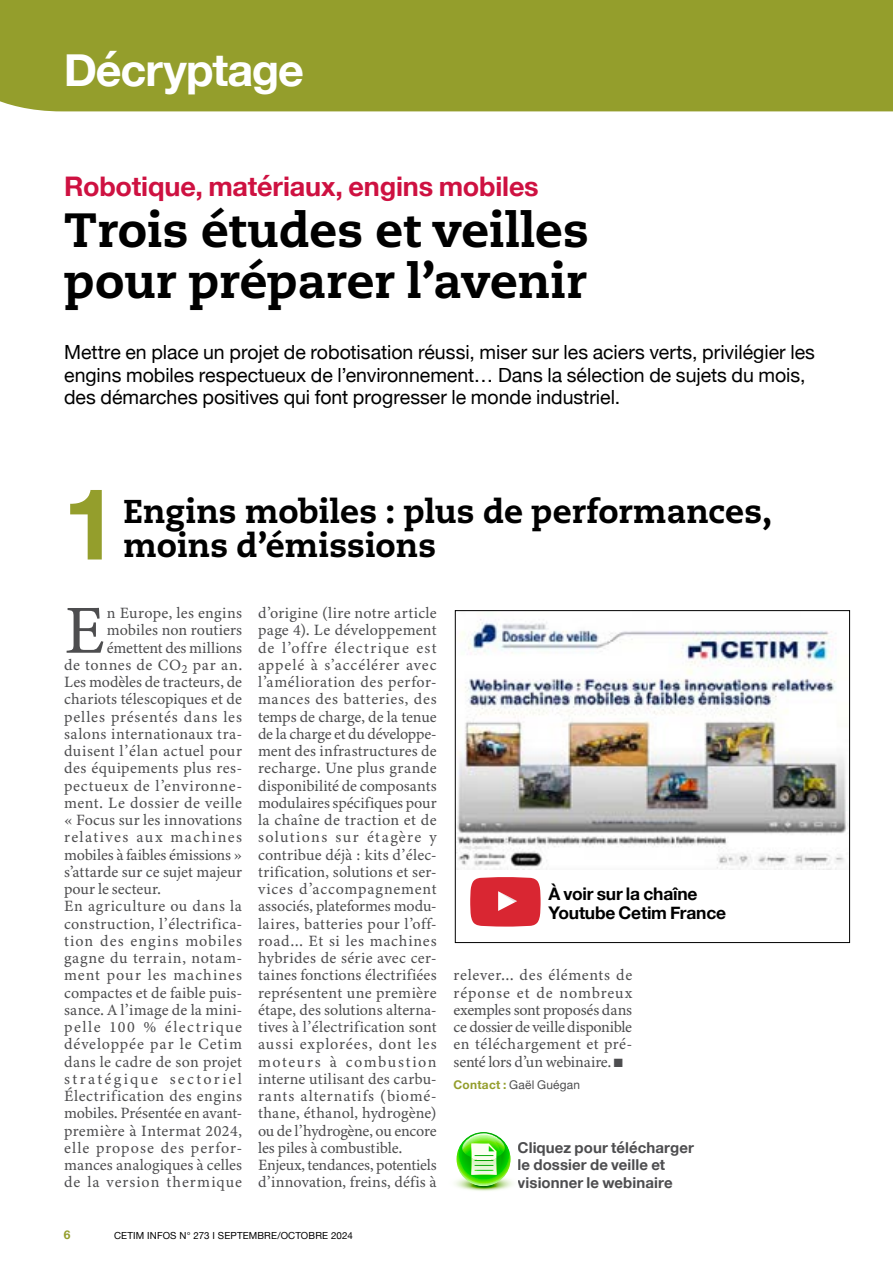
<style>
.page{position:relative;width:893px;height:1263px;background:#fff}
.page>*{position:absolute;margin:0;border:0;box-sizing:border-box;transform-origin:0 0}
.t1{font:68.85px "Minion Variable Concept";color:#4d4d4f}
.t2{font:800 48px/51px "Caecilia LT Pro 85";color:#000}
.t3{font:700 45px "Helvetica Neue";letter-spacing:-.025em;color:#fff}
.t4{font:800 33px/34.5px "Caecilia LT Pro 85";color:#000}
.t5{font:700 27px "Helvetica Neue";letter-spacing:-.005em;color:#ce1141}
.t6{font:19.5px/22.5px "Helvetica Neue";color:#000}
.t7{font:700 17.4px/19.4px "Helvetica Neue";letter-spacing:-.01em;color:#000}
.t8{font:15.75px/17.2px "Minion Variable Concept";letter-spacing:.02em;color:#4d4d4f}
.t9{font:15.75px "Minion Variable Concept";color:#4d4d4f}
.t10{font:15.75px "Minion Variable Concept";letter-spacing:.06em;color:#4d4d4f}
.t11{font:15.75px "Minion Variable Concept";letter-spacing:.05em;color:#4d4d4f}
.t12{font:15.75px "Minion Variable Concept";letter-spacing:-.015em;color:#4d4d4f}
.t13{font:15.75px "Minion Variable Concept";letter-spacing:.04em;color:#4d4d4f}
.t14{font:15.75px "Minion Variable Concept";letter-spacing:-.005em;color:#4d4d4f}
.t15{font:15.75px "Minion Variable Concept";letter-spacing:.045em;color:#4d4d4f}
.t16{font:15.75px "Minion Variable Concept";letter-spacing:.085em;color:#4d4d4f}
.t17{font:15.75px "Minion Variable Concept";letter-spacing:.145em;color:#4d4d4f}
.t18{font:15.75px "Minion Variable Concept";letter-spacing:-.01em;color:#4d4d4f}
.t19{font:15.75px "Minion Variable Concept";letter-spacing:.09em;color:#4d4d4f}
.t20{font:700 15px/17.2px "Helvetica Neue";letter-spacing:.005em;color:#4d4d4f}
.t21{font:12px "Helvetica Neue";letter-spacing:.02em;color:#4d4d4f}
.t22{font:700 12px "Helvetica Neue";color:#949e2c}
.t23{font:9.75px "Helvetica Neue";letter-spacing:.015em;color:#000}
.s1{font-weight:700;color:#949e2c}
</style>
<div class="page">
<div style="left:0;top:0;width:893px;height:111px;background:#949e2c"></div>
<svg style="left:455px;top:1132px;width:58px;height:59px"></svg>
<img style="left:457px;top:619px;width:391px;height:250px">
<div style="left:455px;top:610px;width:395px;height:333px;border:1px solid #000"></div>
<svg style="left:470px;top:877px;width:71px;height:49px;background:#dd3e48"></svg>
<svg style="left:70px;top:490px;width:32px;height:69px"></svg>
<h3 class="t3" style="left:64px;top:35px;width:242px">Décryptage</h3>
<h3 class="t5" style="left:64px;top:166px;width:476px">Robotique, matériaux, engins mobiles</h3>
<h2 class="t2" style="left:64px;top:204px;width:526px">Trois études et veilles pour préparer l’avenir</h2>
<p class="t6" style="left:64px;top:342px;width:752px">Mettre en place un projet de robotisation réussi, miser sur les aciers verts, privilégier les engins mobiles respectueux de l’environnement… Dans la sélection de sujets du mois, des démarches positives qui font progresser le monde industriel.</p>
<h3 class="t4" style="left:124px;top:493px;width:650px">Engins mobiles : plus de performances, moins d’émissions</h3>
<h1 class="t1" style="left:64px;top:582px;width:43px">E</h1>
<p class="t8" style="left:107px;top:604px;width:137px">n Europe, les engins</p>
<p class="t14" style="left:107px;top:619px;width:137px">mobiles non routiers</p>
<p class="t18" style="left:107px;top:637px;width:137px">émettent des millions</p>
<p class="t8" style="left:64px;top:656px;width:179px">de tonnes de CO<sub>2</sub> par an.</p>
<p class="t14" style="left:64px;top:671px;width:179px">Les modèles de tracteurs, de</p>
<p class="t8" style="left:64px;top:691px;width:179px">chariots télescopiques et de</p>
<p class="t11" style="left:64px;top:706px;width:179px">pelles présentés dans les</p>
<p class="t8" style="left:64px;top:725px;width:179px">salons internationaux tra-</p>
<p class="t8" style="left:64px;top:742px;width:179px">duisent l’élan actuel pour</p>
<p class="t8" style="left:64px;top:760px;width:179px">des équipements plus res-</p>
<p class="t15" style="left:64px;top:775px;width:179px">pectueux de l’environne-</p>
<p class="t8" style="left:64px;top:794px;width:179px">ment. Le dossier de veille</p>
<p class="t8" style="left:64px;top:811px;width:179px">« Focus sur les innovations</p>
<p class="t16" style="left:64px;top:826px;width:179px">relatives aux machines</p>
<p class="t12" style="left:64px;top:844px;width:179px">mobiles à faibles émissions »</p>
<p class="t9" style="left:64px;top:861px;width:179px">s’attarde sur ce sujet majeur</p>
<p class="t9" style="left:64px;top:878px;width:98px">pour le secteur.</p>
<p class="t13" style="left:64px;top:895px;width:179px">En agriculture ou dans la</p>
<p class="t8" style="left:64px;top:915px;width:179px">construction, l’électrifica-</p>
<p class="t10" style="left:64px;top:930px;width:179px">tion des engins mobiles</p>
<p class="t11" style="left:64px;top:947px;width:179px">gagne du terrain, notam-</p>
<p class="t10" style="left:64px;top:964px;width:179px">ment pour les machines</p>
<p class="t9" style="left:64px;top:982px;width:179px">compactes et de faible puis-</p>
<p class="t8" style="left:64px;top:1001px;width:179px">sance. A l’image de la mini-</p>
<p class="t19" style="left:64px;top:1016px;width:179px">pelle 100 % électrique</p>
<p class="t11" style="left:64px;top:1033px;width:179px">développée par le Cetim</p>
<p class="t8" style="left:64px;top:1053px;width:179px">dans le cadre de son projet</p>
<p class="t17" style="left:64px;top:1068px;width:179px">stratégique sectoriel</p>
<p class="t13" style="left:64px;top:1085px;width:179px">Électrification des engins</p>
<p class="t12" style="left:64px;top:1102px;width:179px">mobiles. Présentée en avant-</p>
<p class="t8" style="left:64px;top:1122px;width:179px">première à Intermat 2024,</p>
<p class="t10" style="left:64px;top:1137px;width:179px">elle propose des perfor-</p>
<p class="t9" style="left:64px;top:1154px;width:179px">mances analogiques à celles</p>
<p class="t10" style="left:64px;top:1171px;width:179px">de la version thermique</p>
<p class="t8" style="left:258px;top:604px;width:180px">d’origine (lire notre article page 4). Le développement de l’offre électrique est appelé à s’accélérer avec l’amélioration des perfor&shy;mances des batteries, des temps de charge, de la tenue de la charge et du développe&shy;ment des infrastructures de recharge. Une plus grande disponibilité de composants modulaires spécifiques pour la chaîne de traction et de solutions sur étagère y contribue déjà : kits d’élec&shy;trification, solutions et ser&shy;vices d’accompagnement associés, plateformes modu&shy;laires, batteries pour l’off&shy;road... Et si les machines hybrides de série avec cer&shy;taines fonctions électrifiées représentent une première étape, des solutions alterna&shy;tives à l’électrification sont aussi explorées, dont les moteurs à combustion interne utilisant des carbu&shy;rants alternatifs (biomé&shy;thane, éthanol, hydrogène) ou de l’hydrogène, ou encore les piles à combustible.<br>Enjeux, tendances, potentiels d’innovation, freins, défis à</p>
<p class="t22" style="left:64px;top:1225px;width:8px">6</p>
<p class="t23" style="left:114px;top:1229px;width:240px">CETIM INFOS N° 273 I SEPTEMBRE/OCTOBRE 2024</p>
<p class="t7" style="left:549px;top:884px;width:179px">À voir sur la chaîne<br>Youtube Cetim France</p>
<p class="t8" style="left:454px;top:966px;width:180px;text-align:justify">relever... des éléments de réponse et de nombreux exemples sont proposés dans ce dossier de veille disponible en téléchargement et pré&shy;senté lors d’un webinaire. ■</p>
<p class="t21" style="left:454px;top:1075px;width:128px"><span class="s1">Contact :</span> Gaël Guégan</p>
<p class="t20" style="left:518px;top:1139px;width:178px">Cliquez pour télécharger le dossier de veille et visionner le webinaire</p>
</div>
